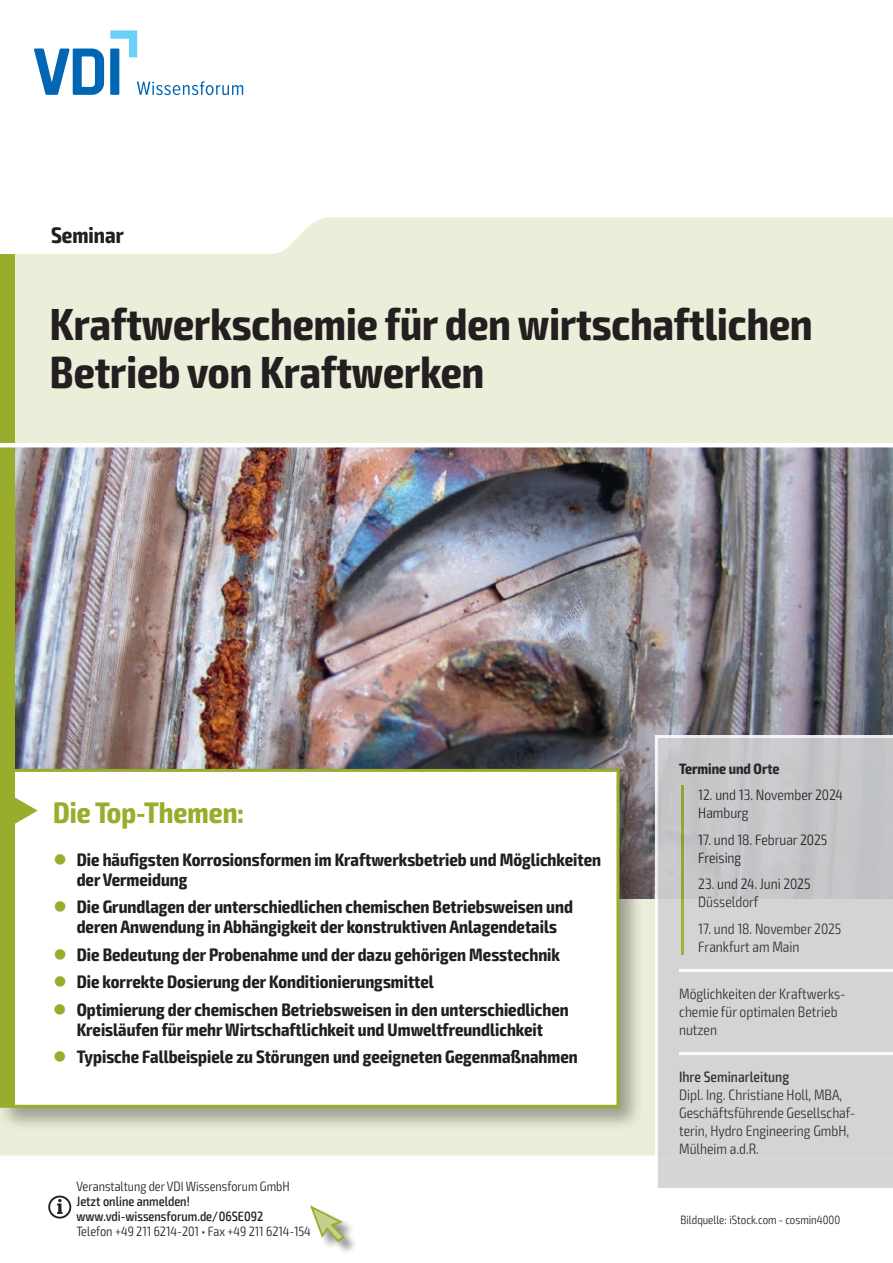
<style>
.page{position:relative;width:893px;height:1263px;background:#fff}
.page>*{position:absolute;margin:0;border:0;box-sizing:border-box;transform-origin:0 0}
.t1{font:700 condensed 45px/48px "Exo 2";color:#231f20}
.t2{font:700 condensed 29.7px "Exo 2";color:#9aac2c}
.t3{font:700 condensed 22.5px "Exo 2";color:#231f20}
.t4{font:700 condensed 18px/19.5px "Exo 2";color:#231f20;text-align:center}
.t5{font:300 condensed 15px/18px "Exo 2";color:#231f20}
.t6{font:500 condensed 15px "Exo 2";color:#231f20}
.t7{font:700 condensed 15px "Exo 2";color:#231f20}
.t8{font:300 condensed 13.5px "Exo 2";color:#231f20}
.t9{font:500 condensed 13.5px/15px "Exo 2";color:#231f20}
.t10{font:300 condensed 12px "Exo 2";color:#231f20}
.s1{color:#9aac2c}
</style>
<div class="page">
<div style="left:0;top:217px;width:893px;height:938px;background:#ebeed8"></div>
<img style="left:14px;top:447px;width:878px;height:451px">
<div style="left:0;top:765px;width:644px;height:367px;background:#231f20;opacity:.4"></div>
<div style="left:2px;top:770px;width:616px;height:336px;background:#fff"></div>
<div style="left:3px;top:772px;width:11px;height:333px;background:#9aac2c"></div>
<div style="left:0;top:769px;width:619px;height:339px;border:3px solid #9aac2c"></div>
<svg style="left:14px;top:796px;width:24px;height:29px"></svg>
<div style="left:0;top:254px;width:14px;height:519px;background:#9aac2c"></div>
<div style="left:311px;top:1206px;width:47px;height:49px;background:#231f20;opacity:.5"></div>
<svg style="left:310px;top:1205px;width:36px;height:38px"></svg>
<hr style="left:0;top:443px;width:893px;height:4px;background:#fff">
<svg style="left:655px;top:735px;width:238px;height:453px;background:#cfd0d0"></svg>
<svg style="left:48px;top:1195px;width:23px;height:23px"></svg>
<svg style="left:34px;top:30px;width:209px;height:65px"></svg>
<p class="t3" style="left:51px;top:221px;width:74px">Seminar</p>
<h1 class="t1" style="left:50px;top:301px;width:764px">Kraftwerkschemie für den wirtschaftlichen<br>Betrieb von Kraftwerken</h1>
<h2 class="t2" style="left:53px;top:794px;width:192px">Die Top-Themen:</h2>
<p class="t4" style="left:77px;top:850px;width:526px;text-align:left;text-indent:-23px"><span class="s1">●</span> Die häufigsten Korrosionsformen im Kraftwerksbetrieb und Möglichkeiten der Vermeidung</p>
<p class="t4" style="left:53px;top:898px;width:521px"><span class="s1">●</span> Die Grundlagen der unterschiedlichen chemischen Betriebsweisen und deren Anwendung in Abhängigkeit der konstruktiven Anlagendetails</p>
<p class="t4" style="left:53px;top:945px;width:508px"><span class="s1">●</span> Die Bedeutung der Probenahme und der dazu gehörigen Messtechnik</p>
<p class="t4" style="left:53px;top:973px;width:382px"><span class="s1">●</span> Die korrekte Dosierung der Konditionierungsmittel</p>
<p class="t4" style="left:53px;top:1000px;width:517px"><span class="s1">●</span> Optimierung der chemischen Betriebsweisen in den unterschiedlichen<br>Kreisläufen für mehr Wirtschaftlichkeit und Umweltfreundlichkeit</p>
<p class="t4" style="left:53px;top:1048px;width:526px"><span class="s1">●</span> Typische Fallbeispiele zu Störungen und geeigneten Gegenmaßnahmen</p>
<p class="t8" style="left:77px;top:1178px;width:215px">Veranstaltung der VDI Wissensforum GmbH</p>
<p class="t9" style="left:77px;top:1194px;width:188px">Jetzt online anmelden! www.vdi-wissensforum.de/06SE092</p>
<p class="t8" style="left:77px;top:1223px;width:236px">Telefon +49 211 6214-201 • Fax +49 211 6214-154</p>
<p class="t7" style="left:679px;top:760px;width:102px">Termine und Orte</p>
<p class="t5" style="left:698px;top:786px;width:146px">12. und 13. November 2024<br>Hamburg</p>
<p class="t5" style="left:698px;top:831px;width:131px">17. und 18. Februar 2025<br>Freising</p>
<p class="t5" style="left:698px;top:875px;width:114px">23. und 24. Juni 2025<br>Düsseldorf</p>
<p class="t5" style="left:698px;top:920px;width:145px">17. und 18. November 2025<br>Frankfurt am Main</p>
<p class="t5" style="left:679px;top:985px;width:168px">Möglichkeiten der Kraftwerks&shy;chemie für optimalen Betrieb nutzen</p>
<p class="t6" style="left:679px;top:1068px;width:112px">Ihre Seminarleitung</p>
<p class="t5" style="left:679px;top:1086px;width:178px">Dipl. Ing. Christiane Holl, MBA,<br>Geschäftsführende Gesellschaf&shy;terin, Hydro Engineering GmbH,<br>Mülheim a.d.R.</p>
<p class="t10" style="left:681px;top:1212px;width:161px">Bildquelle: iStock.com - cosmin4000</p>
</div>
